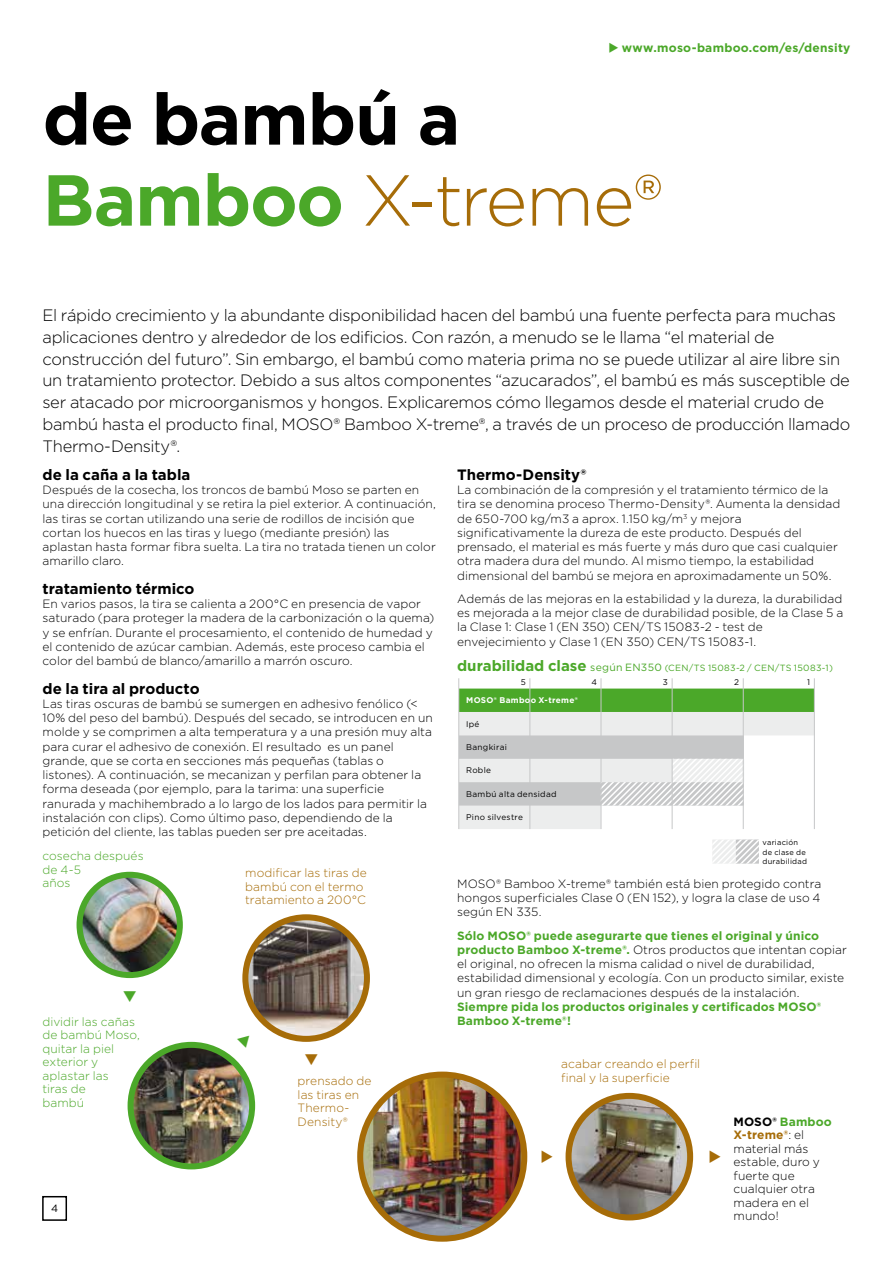
<style>
.page{position:relative;width:893px;height:1263px;background:#fff}
.page>*{position:absolute;margin:0;border:0;box-sizing:border-box;transform-origin:0 0}
.t1{font:700 72px/81px "Gotham";letter-spacing:-.015em;color:#000}
.t2{font:300 16.5px/21.8px "Gotham";letter-spacing:-.02em;color:#000}
.t3{font:700 15px "Gotham";color:#000}
.t4{font:300 12px/14.2px "Gotham";letter-spacing:.005em;color:#000}
.t5{font:300 12px/13.5px "Gotham";letter-spacing:.005em;color:#a66c08}
.t6{font:700 12px/14.2px "Gotham";letter-spacing:.01em;color:#4ba829}
.t7{font:300 12px/13.5px "Gotham";color:#4ba829}
.t8{font:10.5px "Gotham";color:#000}
.t9{font:9px "Gotham";letter-spacing:.035em;color:#4ba829}
.t10{font:8.25px "Gotham";letter-spacing:.035em;color:#000}
.t11{font:700 8.25px "Gotham";letter-spacing:.04em;color:#fff}
.t12{font:7.5px/9.8px "Gotham";letter-spacing:.03em;color:#000}
.s1{color:#4ba829}
.s2{font-weight:300;color:#a66c08}
.s3{font-weight:700;font-size:15px}
.s4{font-size:10.5px}
.s5{font-weight:700;color:#4ba829}
.s6{font-weight:700}
.s7{font-weight:700;color:#a66c08}
</style>
<div class="page">
<img style="left:245px;top:917px;width:122px;height:122px;border-radius:61px">
<div style="left:242px;top:914px;width:128px;height:128px;border:6px solid #a66c08;border-radius:50%"></div>
<img style="left:569px;top:1096px;width:121px;height:121px">
<div style="left:566px;top:1093px;width:127px;height:127px;border:6px solid #a66c08;border-radius:50%"></div>
<div style="left:459px;top:805px;width:142px;height:24px;background:#eceded"></div>
<div style="left:459px;top:688px;width:355px;height:24px;background:#4ba829"></div>
<div style="left:459px;top:712px;width:355px;height:23px;background:#eceded"></div>
<div style="left:459px;top:735px;width:285px;height:24px;background:#c6c7c8"></div>
<svg style="left:459px;top:805px;width:284px;height:1px"></svg>
<hr style="left:814px;top:678px;width:1px;height:151px;background:#c6c7c8">
<hr style="left:458px;top:678px;width:1px;height:151px;background:#c6c7c8">
<svg style="left:459px;top:759px;width:284px;height:46px;background:#dedfe0"></svg>
<hr style="left:672px;top:678px;width:1px;height:151px;background:#c6c7c8">
<hr style="left:743px;top:678px;width:1px;height:151px;background:#c6c7c8">
<hr style="left:529px;top:678px;width:1px;height:151px;background:#c6c7c8">
<hr style="left:601px;top:678px;width:1px;height:151px;background:#c6c7c8">
<img style="left:131px;top:1045px;width:121px;height:121px">
<div style="left:128px;top:1042px;width:127px;height:127px;border:6px solid #4ba829;border-radius:50%"></div>
<img style="left:360px;top:1074px;width:164px;height:165px;border-radius:82px">
<div style="left:357px;top:1071px;width:170px;height:171px;border:6px solid #a66c08;border-radius:50%"></div>
<img style="left:80px;top:875px;width:100px;height:100px;border-radius:50px">
<div style="left:77px;top:872px;width:106px;height:106px;border:6px solid #4ba829;border-radius:50%"></div>
<svg style="left:712px;top:839px;width:47px;height:25px"></svg>
<div style="left:42px;top:1196px;width:25px;height:25px;border:2px solid #000"></div>
<svg style="left:237px;top:1045px;width:15px;height:3px"></svg>
<p class="t6" style="left:608px;top:41px;width:243px">◆ www.moso-bamboo.com/es/density</p>
<h1 class="t1" style="left:43px;top:78px;width:622px">de bambú a<br><span class="s1">Bamboo</span> <span class="s2">X-treme®</span></h1>
<p class="t2" style="left:43px;top:304px;width:809px">El rápido crecimiento y la abundante disponibilidad hacen del bambú una fuente perfecta para muchas aplicaciones dentro y alrededor de los edificios. Con razón, a menudo se le llama “el material de construcción del futuro”. Sin embargo, el bambú como materia prima no se puede utilizar al aire libre sin un tratamiento protector. Debido a sus altos componentes “azucarados”, el bambú es más susceptible de ser atacado por microorganismos y hongos. Explicaremos cómo llegamos desde el material crudo de bambú hasta el producto final, MOSO® Bamboo X-treme®, a través de un proceso de producción llamado Thermo-Density®.</p>
<p class="t3" style="left:43px;top:464px;width:149px">de la caña a la tabla</p>
<p class="t4" style="left:43px;top:482px;width:395px">Después de la cosecha, los troncos de bambú Moso se parten en una dirección longitudinal y se retira la piel exterior. A continuación, las tiras se cortan utilizando una serie de rodillos de incisión que cortan los huecos en las tiras y luego (mediante presión) las aplastan hasta formar fibra suelta. La tira no tratada tienen un color amarillo claro.</p>
<p class="t3" style="left:43px;top:578px;width:153px">tratamiento térmico</p>
<p class="t4" style="left:43px;top:596px;width:393px">En varios pasos, la tira se calienta a 200°C en presencia de vapor saturado (para proteger la madera de la carbonización o la quema) y se enfrían. Durante el procesamiento, el contenido de humedad y el contenido de azúcar cambian. Además, este proceso cambia el color del bambú de blanco/amarillo a marrón oscuro.</p>
<p class="t3" style="left:43px;top:678px;width:159px">de la tira al producto</p>
<p class="t4" style="left:43px;top:696px;width:392px">Las tiras oscuras de bambú se sumergen en adhesivo fenólico (&lt; 10% del peso del bambú). Después del secado, se introducen en un molde y se comprimen a alta temperatura y a una presión muy alta para curar el adhesivo de conexión. El resultado es un panel grande, que se corta en secciones más pequeñas (tablas o listones). A continuación, se mecanizan y perfilan para obtener la forma deseada (por ejemplo, para la tarima: una superficie ranurada y machihembrado a lo largo de los lados para permitir la instalación con clips). Como último paso, dependiendo de la petición del cliente, las tablas pueden ser pre aceitadas.</p>
<p class="t7" style="left:43px;top:849px;width:103px">cosecha después de 4-5<br>años</p>
<p class="t7" style="left:43px;top:1014px;width:99px">dividir las cañas de bambú Moso, quitar la piel exterior y aplastar las<br>tiras de<br>bambú</p>
<p class="t8" style="left:51px;top:1201px;width:9px">4</p>
<p class="t5" style="left:245px;top:866px;width:123px">modificar las tiras de bambú con el termo tratamiento a 200°C</p>
<p class="t5" style="left:298px;top:1074px;width:75px">prensado de las tiras en<br>Thermo-<br>Density®</p>
<p class="t3" style="left:457px;top:464px;width:131px">Thermo-Density®</p>
<p class="t4" style="left:457px;top:482px;width:385px">La combinación de la compresión y el tratamiento térmico de la tira se denomina proceso Thermo-Density®. Aumenta la densidad de 650-700 kg/m3 a aprox. 1.150 kg/m<sup>3</sup> y mejora significativamente la dureza de este producto. Después del prensado, el material es más fuerte y más duro que casi cualquier otra madera dura del mundo. Al mismo tiempo, la estabilidad dimensional del bambú se mejora en aproximadamente un 50%.</p>
<p class="t4" style="left:457px;top:591px;width:388px">Además de las mejoras en la estabilidad y la dureza, la durabilidad es mejorada a la mejor clase de durabilidad posible, de la Clase 5 a la Clase 1: Clase 1 (EN 350) CEN/TS 15083-2 - test de envejecimiento y Clase 1 (EN 350) CEN/TS 15083-1.</p>
<p class="t9" style="left:457px;top:662px;width:377px"><span class="s3">durabilidad clase</span> <span class="s4">según EN350</span> (CEN/TS 15083-2 / CEN/TS 15083-1)</p>
<p class="t10" style="left:521px;top:677px;width:7px">5</p>
<p class="t10" style="left:591px;top:677px;width:7px">4</p>
<p class="t10" style="left:663px;top:677px;width:7px">3</p>
<p class="t10" style="left:734px;top:677px;width:6px">2</p>
<p class="t10" style="left:807px;top:677px;width:4px">1</p>
<p class="t11" style="left:466px;top:695px;width:113px">MOSO® Bamboo X-treme®</p>
<p class="t10" style="left:466px;top:718px;width:15px">Ipé</p>
<p class="t10" style="left:466px;top:742px;width:42px">Bangkirai</p>
<p class="t10" style="left:466px;top:765px;width:26px">Roble</p>
<p class="t10" style="left:466px;top:789px;width:92px">Bambú alta densidad</p>
<p class="t10" style="left:466px;top:812px;width:58px">Pino silvestre</p>
<p class="t12" style="left:762px;top:837px;width:46px">variación de clase de durabilidad</p>
<p class="t4" style="left:457px;top:876px;width:366px;text-align:justify">MOSO® Bamboo X-treme® también está bien protegido contra hongos superficiales Clase 0 (EN 152), y logra la clase de uso 4 según EN 335.</p>
<p class="t4" style="left:457px;top:928px;width:391px"><span class="s5">Sólo MOSO® puede asegurarte que tienes el original y único producto Bamboo X-treme®.</span> Otros productos que intentan copiar el original, no ofrecen la misma calidad o nivel de durabilidad, estabilidad dimensional y ecología. Con un producto similar, existe un gran riesgo de reclamaciones después de la instalación.</p>
<p class="t6" style="left:457px;top:999px;width:366px">Siempre pida los productos originales y certificados MOSO®<br>Bamboo X-treme®!</p>
<p class="t5" style="left:561px;top:1057px;width:140px">acabar creando el perfil final y la superficie</p>
<p class="t4" style="left:733px;top:1115px;width:100px;line-height:13.5px"><span class="s6">MOSO®</span> <span class="s5">Bamboo<br></span><span class="s7">X-treme®</span>: el material más estable, duro y fuerte que cualquier otra madera en el mundo!</p>
</div>
